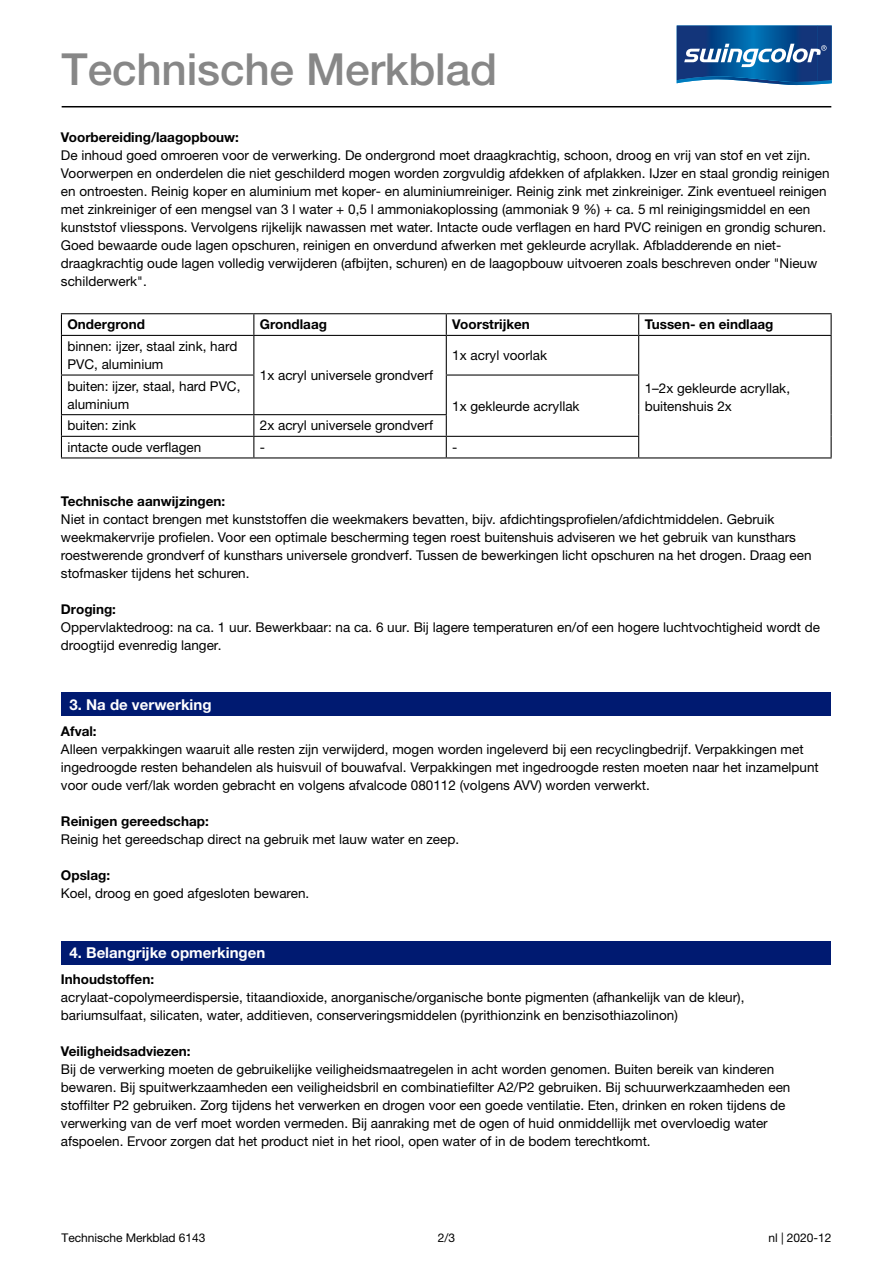
<style>
.page{position:relative;width:893px;height:1263px;background:#fff}
.page>*{position:absolute;margin:0;border:0;box-sizing:border-box;transform-origin:0 0}
.t1{font:500 44.25px "Helvetica Neue LTW1 G";letter-spacing:-.005em;color:#878787}
.rubric_headline{font:700 15px "Helvetica Neue LTW1 G";color:#fff}
.copy_text{font:13.5px/18px "Helvetica Neue LTW1 G";color:#000}
.TB{font:13.5px/18px "Helvetica Neue LTW1 G";color:#000}
.copy_text_prefix{font:700 13.5px "Helvetica Neue LTW1 G";color:#000}
.TH{font:700 13.5px "Helvetica Neue LTW1 G";color:#000}
.footer_text{font:12px "Helvetica Neue LTW1 G";letter-spacing:-.005em;color:#000}
.footer_edition{font:12px "Helvetica Neue LTW1 G";letter-spacing:-.005em;color:#000}
.footer_page{font:12px "Helvetica Neue LTW1 G";color:#000}
</style>
<div class="page">
<hr style="left:62px;top:106px;width:769px;height:1px;background:#000">
<svg style="left:677px;top:26px;width:155px;height:59px;background:#3068a0"></svg>
<hr style="left:61px;top:336px;width:1px;height:38px;background:#000">
<hr style="left:253px;top:336px;width:1px;height:38px;background:#000">
<hr style="left:446px;top:336px;width:1px;height:38px;background:#000">
<hr style="left:638px;top:336px;width:1px;height:38px;background:#000">
<hr style="left:831px;top:336px;width:1px;height:39px;background:#000">
<hr style="left:61px;top:374px;width:193px;height:2px;background:#000">
<hr style="left:61px;top:376px;width:1px;height:38px;background:#000">
<hr style="left:253px;top:376px;width:1px;height:38px;background:#000">
<hr style="left:446px;top:374px;width:193px;height:2px;background:#000">
<hr style="left:446px;top:376px;width:1px;height:38px;background:#000">
<hr style="left:638px;top:376px;width:1px;height:39px;background:#000">
<hr style="left:831px;top:375px;width:1px;height:40px;background:#000">
<hr style="left:61px;top:414px;width:193px;height:1px;background:#000">
<hr style="left:254px;top:414px;width:193px;height:1px;background:#000">
<hr style="left:61px;top:436px;width:193px;height:1px;background:#000">
<svg style="left:61px;top:415px;width:1px;height:42px"></svg>
<hr style="left:254px;top:436px;width:192px;height:1px;background:#000">
<svg style="left:253px;top:415px;width:1px;height:42px"></svg>
<hr style="left:446px;top:436px;width:193px;height:1px;background:#000">
<svg style="left:446px;top:415px;width:1px;height:42px"></svg>
<svg style="left:638px;top:415px;width:1px;height:42px"></svg>
<svg style="left:831px;top:415px;width:1px;height:42px"></svg>
<hr style="left:61px;top:457px;width:193px;height:1px;background:#000">
<hr style="left:254px;top:457px;width:192px;height:1px;background:#000">
<hr style="left:446px;top:457px;width:193px;height:1px;background:#000">
<hr style="left:639px;top:457px;width:193px;height:1px;background:#000">
<hr style="left:61px;top:313px;width:193px;height:1px;background:#000">
<svg style="left:61px;top:314px;width:1px;height:21px"></svg>
<hr style="left:61px;top:335px;width:193px;height:1px;background:#000">
<hr style="left:254px;top:313px;width:192px;height:1px;background:#000">
<svg style="left:253px;top:314px;width:1px;height:21px"></svg>
<hr style="left:254px;top:335px;width:192px;height:1px;background:#000">
<hr style="left:446px;top:313px;width:193px;height:1px;background:#000">
<svg style="left:446px;top:314px;width:1px;height:21px"></svg>
<hr style="left:446px;top:335px;width:193px;height:1px;background:#000">
<hr style="left:639px;top:313px;width:193px;height:1px;background:#000">
<svg style="left:638px;top:314px;width:1px;height:21px"></svg>
<svg style="left:831px;top:314px;width:1px;height:21px"></svg>
<hr style="left:639px;top:335px;width:193px;height:1px;background:#000">
<div style="left:61px;top:693px;width:770px;height:23px;background:#001a71"></div>
<div style="left:61px;top:941px;width:770px;height:23px;background:#001a71"></div>
<p class="t1" style="left:62px;top:43px;width:437px">Technische Merkblad</p>
<p class="copy_text_prefix" style="left:61px;top:128px;width:180px">Voorbereiding/laagopbouw:</p>
<p class="copy_text" style="left:61px;top:146px;width:770px">De inhoud goed omroeren voor de verwerking. De ondergrond moet draagkrachtig, schoon, droog en vrij van stof en vet zijn.<br>Voorwerpen en onderdelen die niet geschilderd mogen worden zorgvuldig afdekken of afplakken. IJzer en staal grondig reinigen en ontroesten. Reinig koper en aluminium met koper- en aluminiumreiniger. Reinig zink met zinkreiniger. Zink eventueel reinigen met zinkreiniger of een mengsel van 3 l water + 0,5 l ammoniakoplossing (ammoniak 9 %) + ca. 5 ml reinigingsmiddel en een kunststof vliesspons. Vervolgens rijkelijk nawassen met water. Intacte oude verflagen en hard PVC reinigen en grondig schuren.<br>Goed bewaarde oude lagen opschuren, reinigen en onverdund afwerken met gekleurde acryllak. Afbladderende en niet&shy;draagkrachtig oude lagen volledig verwijderen (afbijten, schuren) en de laagopbouw uitvoeren zoals beschreven onder "Nieuw schilderwerk".</p>
<p class="TH" style="left:67px;top:316px;width:79px">Ondergrond</p>
<p class="TH" style="left:260px;top:316px;width:69px">Grondlaag</p>
<p class="TH" style="left:452px;top:316px;width:79px">Voorstrijken</p>
<p class="TH" style="left:645px;top:316px;width:130px">Tussen- en eindlaag</p>
<p class="TB" style="left:67px;top:337px;width:171px">binnen: ijzer, staal zink, hard<br>PVC, aluminium</p>
<p class="TB" style="left:260px;top:366px;width:175px">1x acryl universele grondverf</p>
<p class="TB" style="left:452px;top:346px;width:96px">1x acryl voorlak</p>
<p class="TB" style="left:67px;top:377px;width:174px">buiten: ijzer, staal, hard PVC, aluminium</p>
<p class="TB" style="left:645px;top:379px;width:147px">1–2x gekleurde acryllak, buitenshuis 2x</p>
<p class="TB" style="left:452px;top:397px;width:129px">1x gekleurde acryllak</p>
<p class="TB" style="left:67px;top:416px;width:70px">buiten: zink</p>
<p class="TB" style="left:260px;top:416px;width:175px">2x acryl universele grondverf</p>
<p class="TB" style="left:67px;top:438px;width:135px">intacte oude verflagen</p>
<p class="TB" style="left:260px;top:438px;width:7px">-</p>
<p class="TB" style="left:452px;top:438px;width:7px">-</p>
<p class="copy_text_prefix" style="left:61px;top:493px;width:166px">Technische aanwijzingen:</p>
<p class="copy_text" style="left:61px;top:510px;width:752px">Niet in contact brengen met kunststoffen die weekmakers bevatten, bijv. afdichtingsprofielen/afdichtmiddelen. Gebruik weekmakervrije profielen. Voor een optimale bescherming tegen roest buitenshuis adviseren we het gebruik van kunsthars roestwerende grondverf of kunsthars universele grondverf. Tussen de bewerkingen licht opschuren na het drogen. Draag een stofmasker tijdens het schuren.</p>
<p class="copy_text_prefix" style="left:61px;top:601px;width:57px">Droging:</p>
<p class="copy_text" style="left:61px;top:618px;width:761px">Oppervlaktedroog: na ca. 1 uur. Bewerkbaar: na ca. 6 uur. Bij lagere temperaturen en/of een hogere luchtvochtigheid wordt de droogtijd evenredig langer.</p>
<p class="rubric_headline" style="left:69px;top:695px;width:144px">3. Na de verwerking</p>
<p class="copy_text_prefix" style="left:61px;top:723px;width:37px">Afval:</p>
<p class="copy_text" style="left:61px;top:740px;width:759px">Alleen verpakkingen waaruit alle resten zijn verwijderd, mogen worden ingeleverd bij een recyclingbedrijf. Verpakkingen met ingedroogde resten behandelen als huisvuil of bouwafval. Verpakkingen met ingedroogde resten moeten naar het inzamelpunt voor oude verf/lak worden gebracht en volgens afvalcode 080112 (volgens AVV) worden verwerkt.</p>
<p class="copy_text_prefix" style="left:61px;top:813px;width:149px">Reinigen gereedschap:</p>
<p class="copy_text" style="left:61px;top:830px;width:400px">Reinig het gereedschap direct na gebruik met lauw water en zeep.</p>
<p class="copy_text_prefix" style="left:61px;top:867px;width:51px">Opslag:</p>
<p class="copy_text" style="left:61px;top:884px;width:250px">Koel, droog en goed afgesloten bewaren.</p>
<p class="rubric_headline" style="left:69px;top:943px;width:197px">4. Belangrijke opmerkingen</p>
<p class="copy_text_prefix" style="left:61px;top:971px;width:95px">Inhoudstoffen:</p>
<p class="copy_text" style="left:61px;top:988px;width:685px">acrylaat-copolymeerdispersie, titaandioxide, anorganische/organische bonte pigmenten (afhankelijk van de kleur), bariumsulfaat, silicaten, water, additieven, conserveringsmiddelen (pyrithionzink en benzisothiazolinon)</p>
<p class="copy_text_prefix" style="left:61px;top:1043px;width:131px">Veiligheidsadviezen:</p>
<p class="copy_text" style="left:61px;top:1060px;width:731px">Bij de verwerking moeten de gebruikelijke veiligheidsmaatregelen in acht worden genomen. Buiten bereik van kinderen bewaren. Bij spuitwerkzaamheden een veiligheidsbril en combinatiefilter A2/P2 gebruiken. Bij schuurwerkzaamheden een stoffilter P2 gebruiken. Zorg tijdens het verwerken en drogen voor een goede ventilatie. Eten, drinken en roken tijdens de verwerking van de verf moet worden vermeden. Bij aanraking met de ogen of huid onmiddellijk met overvloedig water afspoelen. Ervoor zorgen dat het product niet in het riool, open water of in de bodem terechtkomt.</p>
<p class="footer_text" style="left:62px;top:1230px;width:145px">Technische Merkblad 6143</p>
<p class="footer_edition" style="left:769px;top:1230px;width:64px">nl | 2020-12</p>
<p class="footer_page" style="left:438px;top:1230px;width:19px">2/3</p>
</div>
